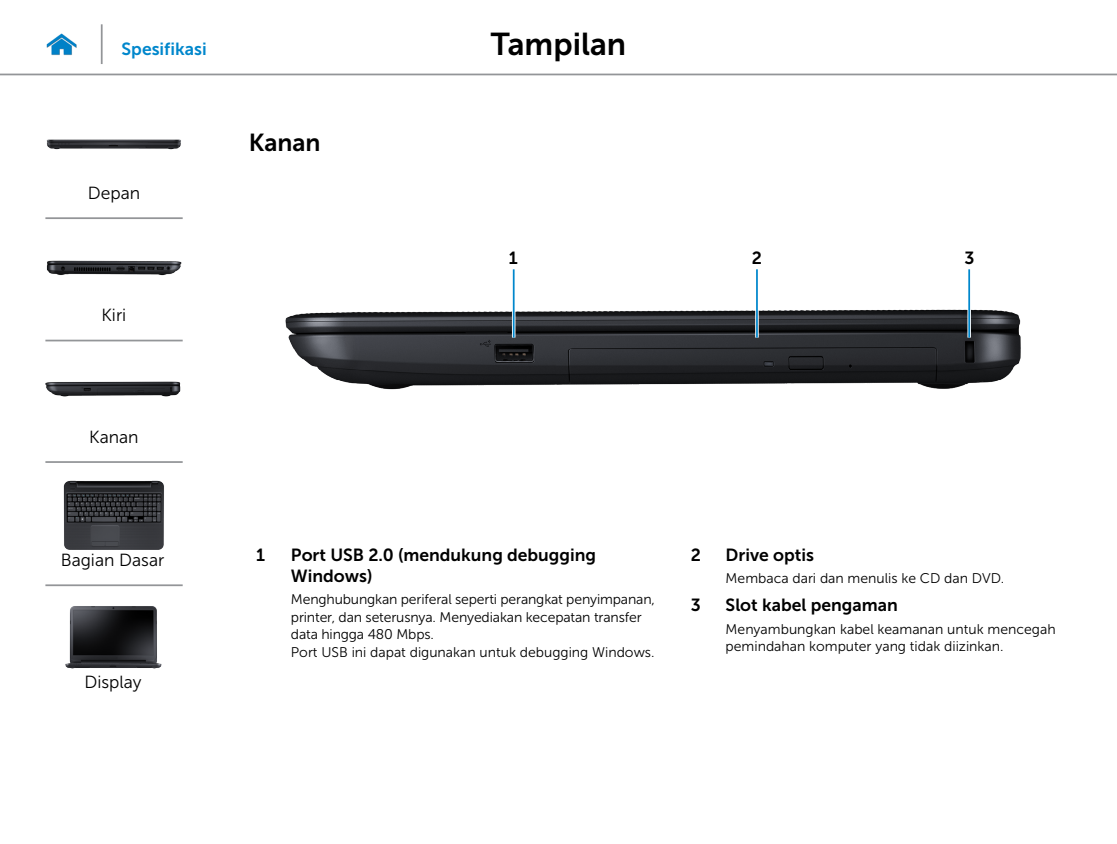
<style>
.page{position:relative;width:1117px;height:844px;background:#fff}
.page>*{position:absolute;margin:0;border:0;box-sizing:border-box;transform-origin:0 0}
.t1{font:31.5px "Museo Sans For Dell 700";color:#000}
.Head2{font:24.5px "Museo Sans For Dell 700";color:#000}
.Callout_Head{font:17.5px/21px "Museo Sans For Dell 700";color:#000}
.t2{font:17.5px "Museo Sans For Dell 300";color:#000}
.t3{font:17.5px "Museo Sans For Dell 700";color:#0087cc}
.Callout-L{font:17.5px "Museo Sans For Dell 700";color:#000}
.Callout_description{font:14px/17.5px "Museo Sans For Dell 300";color:#000}
</style>
<div class="page">
<hr style="left:0;top:74px;width:1116px;height:1px;background:#939598">
<img style="left:46px;top:33px;width:31px;height:23px">
<img style="left:285px;top:287px;width:736px;height:103px">
<hr style="left:755px;top:269px;width:3px;height:68px;background:#fff">
<hr style="left:756px;top:269px;width:1px;height:68px;background:#0087cc">
<hr style="left:967px;top:269px;width:3px;height:68px;background:#fff">
<hr style="left:968px;top:269px;width:1px;height:68px;background:#0087cc">
<hr style="left:512px;top:269px;width:3px;height:68px;background:#fff">
<hr style="left:512px;top:269px;width:2px;height:68px;background:#0087cc">
<hr style="left:101px;top:24px;width:2px;height:40px;background:#939598">
<img style="left:46px;top:139px;width:135px;height:11px">
<img style="left:46px;top:260px;width:136px;height:16px">
<img style="left:45px;top:381px;width:136px;height:16px">
<img style="left:64px;top:480px;width:100px;height:69px">
<img style="left:65px;top:606px;width:97px;height:63px">
<hr style="left:45px;top:217px;width:138px;height:2px;background:#939598">
<hr style="left:45px;top:339px;width:138px;height:2px;background:#939598">
<hr style="left:45px;top:461px;width:138px;height:2px;background:#939598">
<hr style="left:45px;top:584px;width:138px;height:2px;background:#939598">
<p class="t3" style="left:122px;top:39px;width:86px">Spesifikasi</p>
<h1 class="t1" style="left:490px;top:26px;width:137px">Tampilan</h1>
<p class="t2" style="left:88px;top:183px;width:54px">Depan</p>
<p class="t2" style="left:102px;top:305px;width:26px">Kiri</p>
<p class="t2" style="left:89px;top:428px;width:51px">Kanan</p>
<p class="t2" style="left:61px;top:550px;width:105px">Bagian Dasar</p>
<p class="t2" style="left:84px;top:672px;width:59px">Display</p>
<p class="Head2" style="left:249px;top:128px;width:73px">Kanan</p>
<p class="Callout-L" style="left:508px;top:248px;width:10px">1</p>
<p class="Callout-L" style="left:751px;top:248px;width:12px">2</p>
<p class="Callout-L" style="left:964px;top:248px;width:12px">3</p>
<p class="Callout_Head" style="left:256px;top:544px;width:10px">1</p>
<p class="Callout_Head" style="left:291px;top:544px;width:306px">Port USB 2.0 (mendukung debugging<br>Windows)</p>
<p class="Callout_description" style="left:291px;top:590px;width:365px">Menghubungkan periferal seperti perangkat penyimpanan, printer, dan seterusnya. Menyediakan kecepatan transfer data hingga 480 Mbps.<br>Port USB ini dapat digunakan untuk debugging Windows.</p>
<p class="Callout_Head" style="left:690px;top:544px;width:12px">2</p>
<p class="Callout_Head" style="left:725px;top:544px;width:90px">Drive optis</p>
<p class="Callout_description" style="left:725px;top:569px;width:280px">Membaca dari dan menulis ke CD dan DVD.</p>
<p class="Callout_Head" style="left:690px;top:594px;width:12px">3</p>
<p class="Callout_Head" style="left:725px;top:594px;width:174px">Slot kabel pengaman</p>
<p class="Callout_description" style="left:725px;top:620px;width:331px">Menyambungkan kabel keamanan untuk mencegah pemindahan komputer yang tidak diizinkan.</p>
</div>
